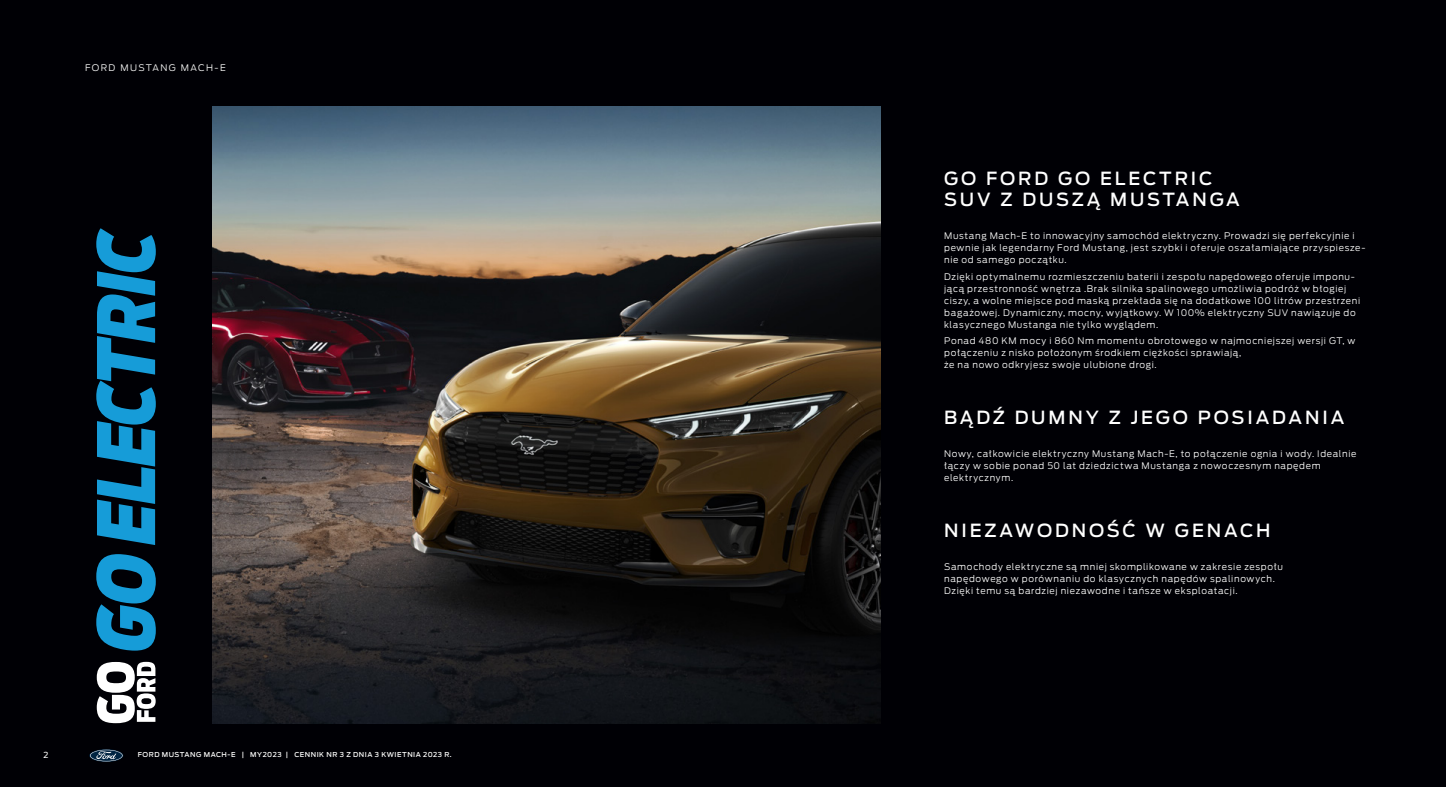
<style>
.page{position:relative;width:1446px;height:787px;background:#000005}
.page>*{position:absolute;margin:0;border:0;box-sizing:border-box;transform-origin:0 0}
.t1{font:500 18px/21.6px "Ford Antenna";letter-spacing:.16em;color:#fff}
.t2{font:300 9px/12px "Ford Antenna";letter-spacing:.07em;color:#fff}
.t3{font:300 9px "Ford Antenna";letter-spacing:.16em;color:#fff}
.t4{font:8.25px "Ford Antenna";color:#fff}
.t5{font:500 6.75px "Ford Antenna";letter-spacing:.07em;color:#fff}
</style>
<div class="page">
<svg style="left:89px;top:749px;width:34px;height:13px"></svg>
<svg style="left:90px;top:749px;width:33px;height:12px"></svg>
<img style="left:213px;top:106px;width:667px;height:617px">
<svg style="left:96px;top:554px;width:60px;height:96px"></svg>
<svg style="left:96px;top:228px;width:60px;height:317px"></svg>
<svg style="left:97px;top:662px;width:59px;height:61px"></svg>
<p class="t3" style="left:85px;top:60px;width:142px">FORD MUSTANG MACH-E</p>
<p class="t4" style="left:43px;top:747px;width:6px">2</p>
<p class="t5" style="left:138px;top:749px;width:315px">FORD MUSTANG MACH-E | MY2023 | CENNIK NR 3 Z DNIA 3 KWIETNIA 2023 R.</p>
<h1 class="t1" style="left:944px;top:165px;width:297px">GO FORD GO ELECTRIC<br>SUV Z DUSZĄ MUSTANGA</h1>
<p class="t2" style="left:944px;top:229px;width:423px">Mustang Mach-E to innowacyjny samochód elektryczny. Prowadzi się perfekcyjnie i pewnie jak legendarny Ford Mustang, jest szybki i oferuje oszałamiające przyspiesze&shy;nie od samego początku.</p>
<p class="t2" style="left:944px;top:269px;width:418px">Dzięki optymalnemu rozmieszczeniu baterii i zespołu napędowego oferuje imponu&shy;jącą przestronność wnętrza .Brak silnika spalinowego umożliwia podróż w błogiej ciszy, a wolne miejsce pod maską przekłada się na dodatkowe 100 litrów przestrzeni bagażowej. Dynamiczny, mocny, wyjątkowy. W 100% elektryczny SUV nawiązuje do klasycznego Mustanga nie tylko wyglądem.</p>
<p class="t2" style="left:944px;top:333px;width:413px">Ponad 480 KM mocy i 860 Nm momentu obrotowego w najmocniejszej wersji GT, w połączeniu z nisko położonym środkiem ciężkości sprawiają,<br>że na nowo odkryjesz swoje ulubione drogi.</p>
<h1 class="t1" style="left:944px;top:404px;width:402px">BĄDŹ DUMNY Z JEGO POSIADANIA</h1>
<p class="t2" style="left:944px;top:446px;width:414px">Nowy, całkowicie elektryczny Mustang Mach-E, to połączenie ognia i wody. Idealnie łączy w sobie ponad 50 lat dziedzictwa Mustanga z nowoczesnym napędem elektrycznym.</p>
<h1 class="t1" style="left:944px;top:517px;width:328px">NIEZAWODNOŚĆ W GENACH</h1>
<p class="t2" style="left:944px;top:559px;width:340px">Samochody elektryczne są mniej skomplikowane w zakresie zespołu napędowego w porównaniu do klasycznych napędów spalinowych.<br>Dzięki temu są bardziej niezawodne i tańsze w eksploatacji.</p>
</div>
